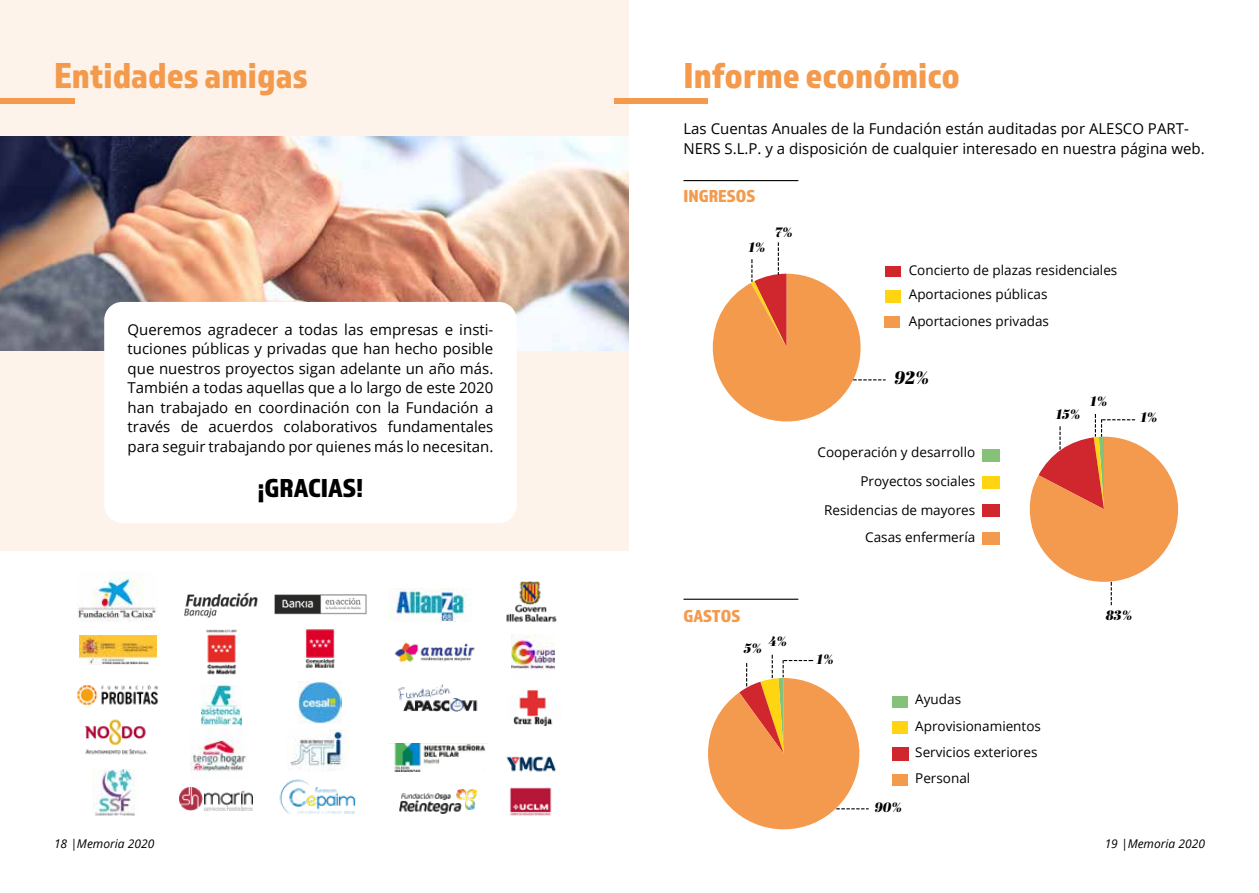
<style>
.page{position:relative;width:1259px;height:893px;background:#fff}
.page>*{position:absolute;margin:0;border:0;box-sizing:border-box;transform-origin:0 0}
.t1{font:37.5px "Almaq Refined";color:#f49a4d}
.t2{font:27px "Almaq Refined";color:#000}
.t3{font:18px "Almaq Refined";color:#f49a4d}
.t4{font:italic 18px "Abril Fatface";color:#000}
.t5{font:15px/19.5px "Open Sans";color:#000;text-align:justify}
.t6{font:13.5px/24.5px "Open Sans";color:#000}
.t7{font:italic 13.5px "Abril Fatface";color:#000}
.t8{font:italic 12px "Open Sans";color:#000}
</style>
<div class="page">
<div style="left:0;top:0;width:628px;height:551px;background:#fdf3ea"></div>
<div style="left:0;top:98px;width:75px;height:5px;background:#f49a4d"></div>
<img style="left:0;top:136px;width:628px;height:215px">
<div style="left:104px;top:302px;width:413px;height:221px;background:#fff;border-radius:18px"></div>
<img style="left:399px;top:789px;width:77px;height:24px">
<img style="left:180px;top:788px;width:72px;height:23px">
<img style="left:395px;top:642px;width:80px;height:21px">
<img style="left:77px;top:572px;width:79px;height:50px">
<img style="left:388px;top:588px;width:81px;height:34px">
<img style="left:85px;top:719px;width:62px;height:36px">
<img style="left:506px;top:581px;width:51px;height:41px">
<img style="left:513px;top:690px;width:40px;height:35px">
<img style="left:290px;top:729px;width:59px;height:42px">
<img style="left:279px;top:779px;width:77px;height:35px">
<img style="left:398px;top:684px;width:80px;height:28px">
<img style="left:191px;top:728px;width:58px;height:44px">
<img style="left:201px;top:686px;width:40px;height:40px">
<img style="left:92px;top:770px;width:43px;height:45px">
<img style="left:511px;top:635px;width:43px;height:35px">
<img style="left:299px;top:681px;width:42px;height:43px">
<img style="left:506px;top:756px;width:50px;height:16px">
<img style="left:389px;top:743px;width:100px;height:29px">
<img style="left:184px;top:592px;width:74px;height:26px">
<img style="left:274px;top:594px;width:93px;height:21px">
<img style="left:510px;top:787px;width:42px;height:29px">
<img style="left:77px;top:685px;width:82px;height:21px">
<div style="left:614px;top:98px;width:93px;height:5px;background:#f49a4d"></div>
<div style="left:885px;top:266px;width:15px;height:11px;background:#cf272d"></div>
<div style="left:884px;top:291px;width:16px;height:12px;background:#ffd412"></div>
<div style="left:884px;top:316px;width:16px;height:12px;background:#f49a4d"></div>
<hr style="left:683px;top:180px;width:115px;height:1px;background:#000">
<hr style="left:778px;top:242px;width:1px;height:33px;background:#000">
<div style="left:981px;top:449px;width:18px;height:12px;background:#85c177"></div>
<div style="left:981px;top:476px;width:18px;height:13px;background:#ffd412"></div>
<div style="left:981px;top:504px;width:18px;height:12px;background:#cf272d"></div>
<div style="left:981px;top:532px;width:18px;height:13px;background:#f49a4f"></div>
<hr style="left:853px;top:379px;width:32px;height:1px;background:#000">
<svg style="left:713px;top:246px;width:170px;height:175px"></svg>
<hr style="left:683px;top:599px;width:115px;height:1px;background:#000">
<svg style="left:1029px;top:414px;width:149px;height:191px"></svg>
<div style="left:892px;top:696px;width:16px;height:12px;background:#85c177"></div>
<div style="left:892px;top:722px;width:16px;height:12px;background:#ffd412"></div>
<div style="left:892px;top:747px;width:16px;height:13px;background:#cf272d"></div>
<div style="left:892px;top:774px;width:16px;height:11px;background:#f49a4f"></div>
<hr style="left:836px;top:808px;width:32px;height:1px;background:#000">
<hr style="left:771px;top:655px;width:2px;height:23px;background:#000">
<svg style="left:708px;top:656px;width:158px;height:173px"></svg>
<img style="left:305px;top:629px;width:30px;height:39px">
<img style="left:206px;top:629px;width:31px;height:46px">
<img style="left:79px;top:635px;width:77px;height:30px">
<h1 class="t1" style="left:54px;top:53px;width:255px">Entidades amigas</h1>
<p class="t5" style="left:128px;top:319px;width:367px">Queremos agradecer a todas las empresas e insti&shy;tuciones públicas y privadas que han hecho posible que nuestros proyectos sigan adelante un año más.<br>También a todas aquellas que a lo largo de este 2020 han trabajado en coordinación con la Fundación a través de acuerdos colaborativos fundamentales para seguir trabajando por quienes más lo necesitan.</p>
<h2 class="t2" style="left:258px;top:472px;width:107px">¡GRACIAS!</h2>
<h1 class="t1" style="left:683px;top:53px;width:278px">Informe económico</h1>
<p class="t5" style="left:683px;top:118px;width:523px">Las Cuentas Anuales de la Fundación están auditadas por ALESCO PART-<br>NERS S.L.P. y a disposición de cualquier interesado en nuestra página web.</p>
<p class="t3" style="left:683px;top:185px;width:73px">INGRESOS</p>
<p class="t7" style="left:748px;top:237px;width:19px">1%</p>
<p class="t7" style="left:774px;top:222px;width:20px">7%</p>
<p class="t6" style="left:909px;top:258px;width:210px">Concierto de plazas residenciales<br>Aportaciones públicas</p>
<p class="t6" style="left:909px;top:309px;width:142px">Aportaciones privadas</p>
<p class="t4" style="left:894px;top:365px;width:36px">92%</p>
<p class="t6" style="left:817px;top:439px;width:159px">Cooperación y desarrollo</p>
<p class="t6" style="left:860px;top:469px;width:116px">Proyectos sociales</p>
<p class="t6" style="left:824px;top:497px;width:153px">Residencias de mayores</p>
<p class="t6" style="left:865px;top:524px;width:111px">Casas enfermería</p>
<p class="t7" style="left:1055px;top:405px;width:26px">15%</p>
<p class="t7" style="left:1090px;top:391px;width:19px">1%</p>
<p class="t7" style="left:1140px;top:407px;width:19px">1%</p>
<p class="t3" style="left:683px;top:605px;width:58px">GASTOS</p>
<p class="t7" style="left:768px;top:631px;width:20px">4%</p>
<p class="t7" style="left:744px;top:639px;width:19px">5%</p>
<p class="t7" style="left:816px;top:649px;width:19px">1%</p>
<p class="t7" style="left:874px;top:798px;width:29px">90%</p>
<p class="t6" style="left:915px;top:686px;width:47px">Ayudas</p>
<p class="t6" style="left:915px;top:714px;width:127px">Aprovisionamientos</p>
<p class="t6" style="left:915px;top:739px;width:124px">Servicios exteriores</p>
<p class="t6" style="left:915px;top:766px;width:57px">Personal</p>
<p class="t7" style="left:1106px;top:606px;width:28px">83%</p>
<p class="t8" style="left:54px;top:836px;width:102px">18 |Memoria 2020</p>
<p class="t8" style="left:1104px;top:836px;width:102px">19 |Memoria 2020</p>
</div>
